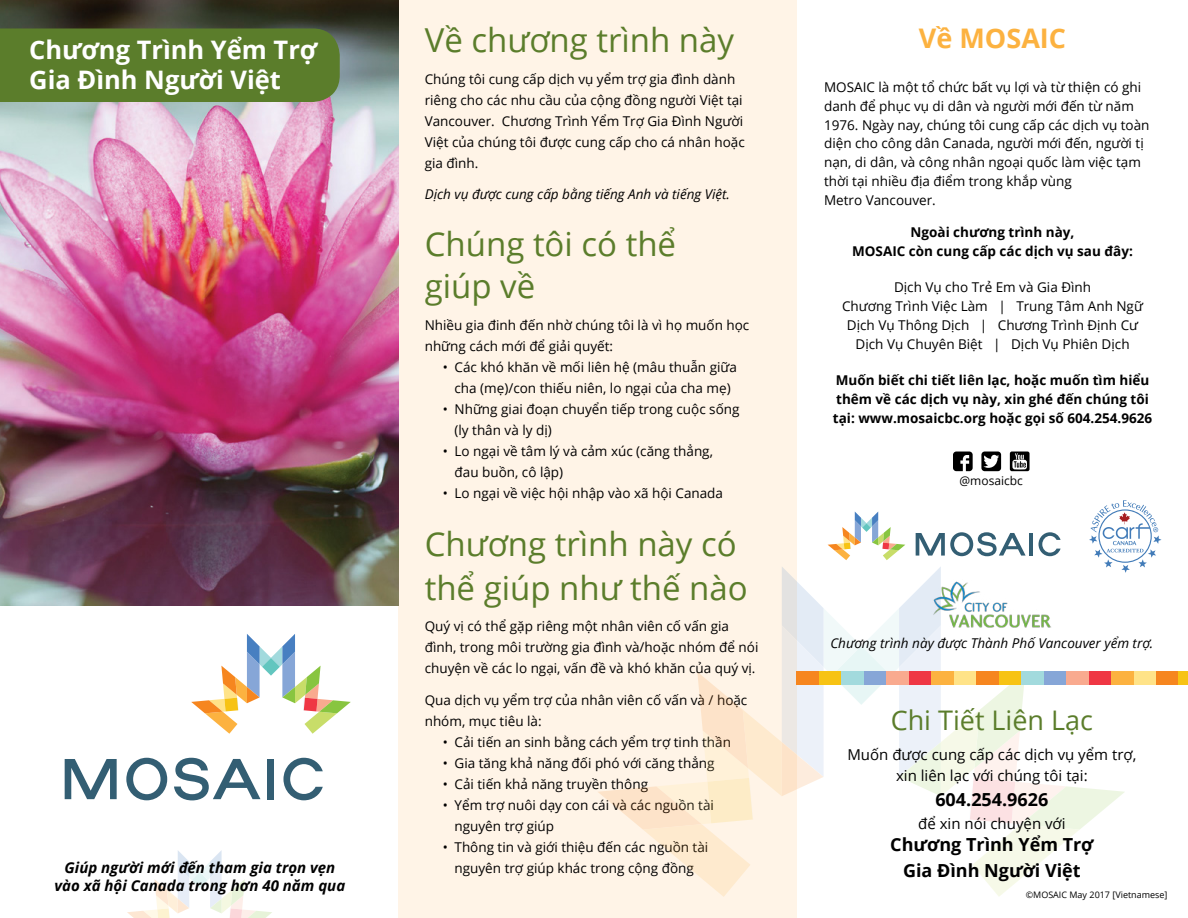
<style>
.page{position:relative;width:1188px;height:918px;background:#fff}
.page>*{position:absolute;margin:0;border:0;box-sizing:border-box;transform-origin:0 0}
.t1{font:33px/42px "Open Sans";color:#5b7d2b}
.t2{font:27px "Open Sans";color:#5b7d2b}
.t3{font:700 27px "Open Sans";color:#fcb240}
.t4{font:700 25.5px/30px "Open Sans";color:#fff}
.t5{font:700 18px/25.5px "Open Sans";color:#000;text-align:center}
.t6{font:15px/21px "Open Sans";color:#000;text-align:center}
.t7{font:italic 700 15px/18px "Open Sans";color:#000;text-align:center}
.t8{font:13.5px/21px "Open Sans";color:#000}
.t9{font:700 13.5px/18.8px "Open Sans";color:#000;text-align:center}
.t10{font:italic 13.5px "Open Sans";color:#000}
.t11{font:12px "Open Sans";color:#000}
.t12{font:9px "Open Sans";color:#000}
</style>
<div class="page">
<div style="left:398px;top:0;width:398px;height:918px;background:#fff4e7"></div>
<div style="left:1156px;top:671px;width:23px;height:14px;background:#f6861f"></div>
<div style="left:1179px;top:671px;width:9px;height:14px;background:#f7c314"></div>
<svg style="left:953px;top:452px;width:20px;height:19px"></svg>
<svg style="left:981px;top:452px;width:20px;height:19px"></svg>
<svg style="left:1009px;top:453px;width:1px;height:17px"></svg>
<svg style="left:1010px;top:452px;width:20px;height:19px"></svg>
<img style="left:0;top:0;width:398px;height:606px">
<div style="left:0;top:28px;width:340px;height:74px;background:#5b7d2b"></div>
<svg style="left:126px;top:758px;width:41px;height:42px"></svg>
<div style="left:268px;top:759px;width:6px;height:40px;background:#335e73"></div>
<svg style="left:283px;top:758px;width:40px;height:42px"></svg>
<svg style="left:65px;top:759px;width:52px;height:40px"></svg>
<svg style="left:174px;top:758px;width:87px;height:42px"></svg>
<svg style="left:191px;top:634px;width:160px;height:100px"></svg>
<svg style="left:127px;top:850px;width:145px;height:68px"></svg>
<svg style="left:598px;top:500px;width:564px;height:397px"></svg>
<h3 class="t4" style="left:29px;top:34px;width:290px">Chương Trình Yểm Trợ<br>Gia Đình Người Việt</h3>
<p class="t7" style="left:55px;top:858px;width:292px">Giúp người mới đến tham gia trọn vẹn vào xã hội Canada trong hơn 40 năm qua</p>
<h1 class="t1" style="left:425px;top:18px;width:311px">Về chương trình này</h1>
<p class="t8" style="left:425px;top:68px;width:322px">Chúng tôi cung cấp dịch vụ yểm trợ gia đình dành riêng cho các nhu cầu của cộng đồng người Việt tại Vancouver. Chương Trình Yểm Trợ Gia Đình Người Việt của chúng tôi được cung cấp cho cá nhân hoặc gia đình.</p>
<p class="t10" style="left:425px;top:185px;width:307px">Dịch vụ được cung cấp bằng tiếng Anh và tiếng Việt.</p>
<h1 class="t1" style="left:425px;top:222px;width:253px">Chúng tôi có thể giúp về</h1>
<p class="t8" style="left:425px;top:314px;width:326px">Nhiều gia đinh đến nhờ chúng tôi là vì họ muốn học những cách mới để giải quyết:</p>
<p class="t8" style="left:443px;top:356px;width:296px;text-align:center">• Các khó khăn về mối liên hệ (mâu thuẫn giữa cha (mẹ)/con thiếu niên, lo ngại của cha mẹ)</p>
<p class="t8" style="left:455px;top:398px;width:287px;text-indent:-12px">• Những giai đoạn chuyển tiếp trong cuộc sống (ly thân và ly dị)</p>
<p class="t8" style="left:455px;top:440px;width:260px;text-indent:-12px">• Lo ngại về tâm lý và cảm xúc (căng thẳng, đau buồn, cô lập)</p>
<p class="t8" style="left:443px;top:482px;width:282px">• Lo ngại về việc hội nhập vào xã hội Canada</p>
<h1 class="t1" style="left:425px;top:522px;width:325px;line-height:43.5px">Chương trình này có thể giúp như thế nào</h1>
<p class="t8" style="left:425px;top:616px;width:335px">Quý vị có thể gặp riêng một nhân viên cố vấn gia đình, trong môi trường gia đình và/hoặc nhóm để nói chuyện về các lo ngại, vấn đề và khó khăn của quý vị.</p>
<p class="t8" style="left:425px;top:689px;width:324px">Qua dịch vụ yểm trợ của nhân viên cố vấn và / hoặc nhóm, mục tiêu là:</p>
<p class="t8" style="left:443px;top:731px;width:290px">• Cải tiến an sinh bằng cách yểm trợ tinh thần</p>
<p class="t8" style="left:443px;top:752px;width:273px">• Gia tăng khả năng đối phó với căng thẳng</p>
<p class="t8" style="left:443px;top:773px;width:207px">• Cải tiến khả năng truyền thông</p>
<p class="t8" style="left:455px;top:794px;width:261px;text-indent:-12px">• Yểm trợ nuôi dạy con cái và các nguồn tài nguyên trợ giúp</p>
<p class="t8" style="left:443px;top:836px;width:267px;text-align:center">• Thông tin và giới thiệu đến các nguồn tài nguyên trợ giúp khác trong cộng đồng</p>
<h2 class="t3" style="left:919px;top:19px;width:149px">Về MOSAIC</h2>
<p class="t8" style="left:824px;top:77px;width:327px;line-height:18.8px">MOSAIC là một tổ chức bất vụ lợi và từ thiện có ghi danh để phục vụ di dân và người mới đến từ năm 1976. Ngày nay, chúng tôi cung cấp các dịch vụ toàn diện cho công dân Canada, người mới đến, người tị nạn, di dân, và công nhân ngoại quốc làm việc tạm thời tại nhiều địa điểm trong khắp vùng<br>Metro Vancouver.</p>
<p class="t9" style="left:852px;top:222px;width:282px">Ngoài chương trình này,<br>MOSAIC còn cung cấp các dịch vụ sau đây:</p>
<p class="t8" style="left:842px;top:278px;width:302px;line-height:18.8px;text-align:center">Dịch Vụ cho Trẻ Em và Gia Đình<br>Chương Trình Việc Làm | Trung Tâm Anh Ngữ Dịch Vụ Thông Dịch | Chương Trình Định Cư Dịch Vụ Chuyên Biệt | Dịch Vụ Phiên Dịch</p>
<p class="t9" style="left:833px;top:371px;width:321px;text-align:left">Muốn biết chi tiết liên lạc, hoặc muốn tìm hiểu thêm về các dịch vụ này, xin ghé đến chúng tôi tại: www.mosaicbc.org hoặc gọi số 604.254.9626</p>
<p class="t11" style="left:960px;top:472px;width:65px">@mosaicbc</p>
<p class="t10" style="left:830px;top:634px;width:324px">Chương trình này được Thành Phố Vancouver yểm trợ.</p>
<h2 class="t2" style="left:891px;top:701px;width:204px">Chi Tiết Liên Lạc</h2>
<p class="t6" style="left:847px;top:743px;width:290px">Muốn được cung cấp các dịch vụ yểm trợ, xin liên lạc với chúng tôi tại:</p>
<h3 class="t5" style="left:935px;top:787px;width:115px">604.254.9626</h3>
<p class="t6" style="left:918px;top:812px;width:149px">để xin nói chuyện với</p>
<h3 class="t5" style="left:890px;top:832px;width:205px">Chương Trình Yểm Trợ<br>Gia Đình Người Việt</h3>
<p class="t12" style="left:1026px;top:888px;width:143px">©MOSAIC May 2017 [Vietnamese]</p>
</div>
